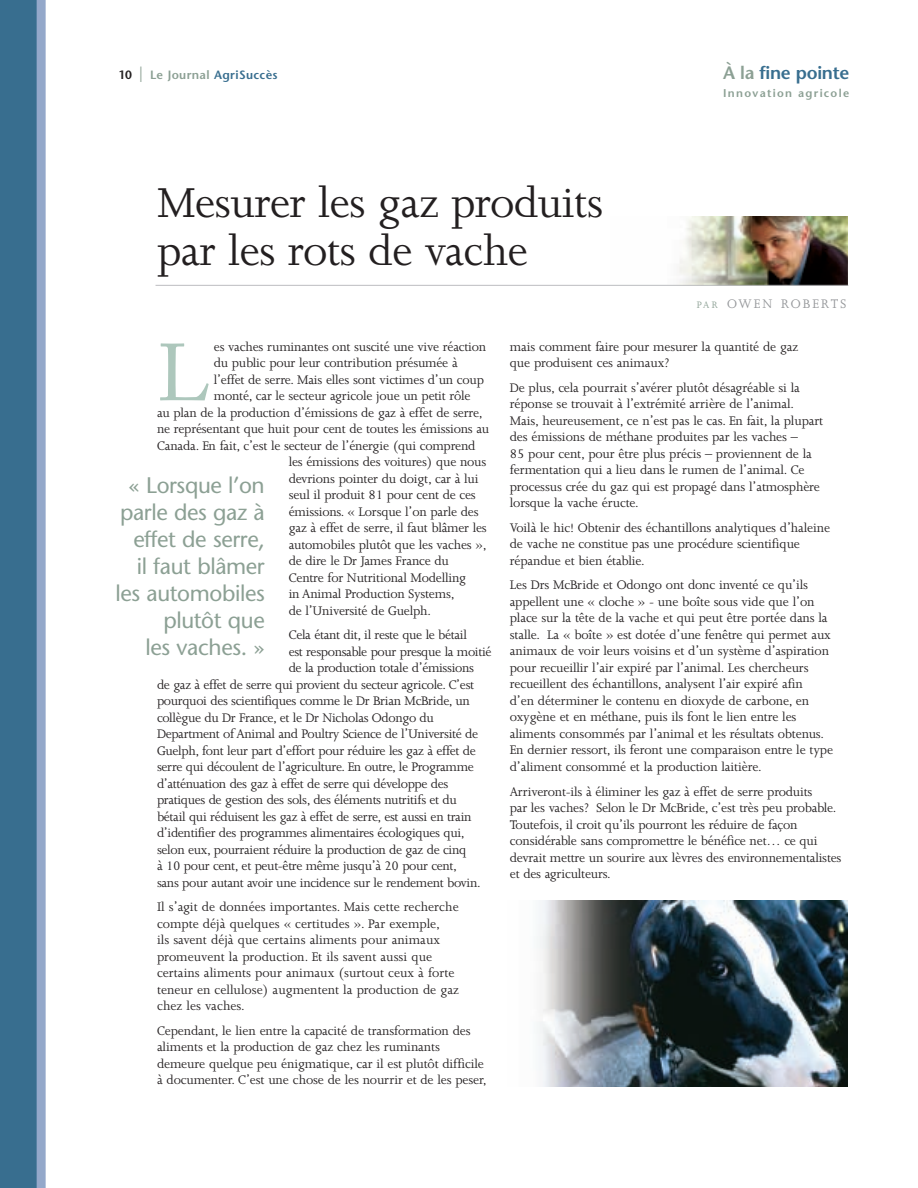
<style>
.page{position:relative;width:918px;height:1188px;background:#fff}
.page>*{position:absolute;margin:0;border:0;box-sizing:border-box;transform-origin:0 0}
.t1{font:79.95px "Adobe Caslon";color:#adc7bc}
.t2{font:48px/48px "Joanna";letter-spacing:-.015em;color:#231f20}
.t3{font:22.5px/27px "Stone Sans";letter-spacing:-.015em;color:#8ca094;text-align:right}
.t4{font:600 18px "Stone Sans";letter-spacing:-.015em;color:#386e8f}
.t5{font:14.25px/16.5px "Joanna";letter-spacing:-.015em;color:#231f20}
.t6{font:14.25px "Joanna";letter-spacing:.155em;color:#939598}
.t7{font:600 12px "Stone Sans";letter-spacing:.03em;color:#386e8f}
.t8{font:600 11.25px "Stone Sans";letter-spacing:.115em;color:#8ca094}
.s1{color:#231f20}
.s2{font-size:21px;color:#8ca094}
.s3{color:#8ca094}
.s4{font-size:10.65px;color:#8ca094}
</style>
<div class="page">
<div style="left:0;top:0;width:38px;height:1188px;background:#386e8f"></div>
<div style="left:37px;top:0;width:9px;height:1188px;background:#94a8ca"></div>
<img style="left:611px;top:217px;width:237px;height:68px">
<hr style="left:156px;top:285px;width:692px;height:1px;background:#bcbdc0">
<img style="left:537px;top:901px;width:311px;height:186px">
<p class="t7" style="left:118px;top:70px;width:161px"><span class="s1">10</span> <span class="s2">|</span> <span class="s3">Le Journal</span> AgriSuccès</p>
<p class="t4" style="left:723px;top:65px;width:128px"><span class="s3">À la</span> fine pointe</p>
<p class="t8" style="left:723px;top:88px;width:128px">Innovation agricole</p>
<h2 class="t2" style="left:157px;top:183px;width:448px">Mesurer les gaz produits par les rots de vache</h2>
<p class="t6" style="left:697px;top:298px;width:151px"><span class="s4">PAR</span> OWEN ROBERTS</p>
<h1 class="t1" style="left:157px;top:344px;width:54px">L</h1>
<p class="t5" style="left:214px;top:339px;width:274px">es vaches ruminantes ont suscité une vive réaction</p>
<p class="t5" style="left:214px;top:356px;width:245px">du public pour leur contribution présumée à</p>
<p class="t5" style="left:214px;top:372px;width:272px">l’effet de serre. Mais elles sont victimes d’un coup</p>
<p class="t5" style="left:214px;top:389px;width:258px">monté, car le secteur agricole joue un petit rôle</p>
<p class="t5" style="left:157px;top:405px;width:327px">au plan de la production d’émissions de gaz à effet de serre,</p>
<p class="t5" style="left:157px;top:422px;width:334px">ne représentant que huit pour cent de toutes les émissions au</p>
<p class="t5" style="left:157px;top:438px;width:320px">Canada. En fait, c’est le secteur de l’énergie (qui comprend</p>
<p class="t5" style="left:289px;top:455px;width:199px">les émissions des voitures) que nous</p>
<p class="t5" style="left:289px;top:471px;width:191px">devrions pointer du doigt, car à lui</p>
<p class="t5" style="left:289px;top:488px;width:189px">seul il produit 81 pour cent de ces</p>
<p class="t5" style="left:289px;top:504px;width:191px">émissions. « Lorsque l’on parle des</p>
<p class="t5" style="left:289px;top:521px;width:200px">gaz à effet de serre, il faut blâmer les</p>
<p class="t5" style="left:289px;top:537px;width:199px">automobiles plutôt que les vaches »,</p>
<p class="t5" style="left:289px;top:554px;width:162px">de dire le Dr James France du</p>
<p class="t5" style="left:289px;top:570px;width:179px">Centre for Nutritional Modelling</p>
<p class="t5" style="left:289px;top:587px;width:168px">in Animal Production Systems,</p>
<p class="t5" style="left:289px;top:603px;width:144px">de l’Université de Guelph.</p>
<p class="t5" style="left:289px;top:628px;width:180px">Cela étant dit, il reste que le bétail</p>
<p class="t5" style="left:289px;top:644px;width:204px">est responsable pour presque la moitié</p>
<p class="t5" style="left:289px;top:661px;width:187px">de la production totale d’émissions</p>
<p class="t5" style="left:157px;top:677px;width:319px">de gaz à effet de serre qui provient du secteur agricole. C’est</p>
<p class="t5" style="left:157px;top:694px;width:315px">pourquoi des scientifiques comme le Dr Brian McBride, un</p>
<p class="t5" style="left:157px;top:710px;width:278px">collègue du Dr France, et le Dr Nicholas Odongo du</p>
<p class="t5" style="left:157px;top:727px;width:323px">Department of Animal and Poultry Science de l’Université de</p>
<p class="t5" style="left:157px;top:743px;width:320px">Guelph, font leur part d’effort pour réduire les gaz à effet de</p>
<p class="t5" style="left:157px;top:760px;width:318px">serre qui découlent de l’agriculture. En outre, le Programme</p>
<p class="t5" style="left:157px;top:776px;width:293px">d’atténuation des gaz à effet de serre qui développe des</p>
<p class="t5" style="left:157px;top:793px;width:301px">pratiques de gestion des sols, des éléments nutritifs et du</p>
<p class="t5" style="left:157px;top:809px;width:316px">bétail qui réduisent les gaz à effet de serre, est aussi en train</p>
<p class="t5" style="left:157px;top:826px;width:309px">d’identifier des programmes alimentaires écologiques qui,</p>
<p class="t5" style="left:157px;top:842px;width:311px">selon eux, pourraient réduire la production de gaz de cinq</p>
<p class="t5" style="left:157px;top:859px;width:302px">à 10 pour cent, et peut-être même jusqu’à 20 pour cent,</p>
<p class="t5" style="left:157px;top:875px;width:325px">sans pour autant avoir une incidence sur le rendement bovin.</p>
<p class="t5" style="left:157px;top:900px;width:304px">Il s’agit de données importantes. Mais cette recherche compte déjà quelques « certitudes ». Par exemple,<br>ils savent déjà que certains aliments pour animaux promeuvent la production. Et ils savent aussi que certains aliments pour animaux (surtout ceux à forte teneur en cellulose) augmentent la production de gaz chez les vaches.</p>
<p class="t5" style="left:157px;top:1024px;width:331px">Cependant, le lien entre la capacité de transformation des aliments et la production de gaz chez les ruminants demeure quelque peu énigmatique, car il est plutôt difficile à documenter. C’est une chose de les nourrir et de les peser,</p>
<h3 class="t3" style="left:116px;top:474px;width:151px">« Lorsque l’on parle des gaz à effet de serre,<br>il faut blâmer les automobiles plutôt que<br>les vaches. »</h3>
<p class="t5" style="left:510px;top:339px;width:290px">mais comment faire pour mesurer la quantité de gaz que produisent ces animaux?</p>
<p class="t5" style="left:510px;top:380px;width:315px">De plus, cela pourrait s’avérer plutôt désagréable si la réponse se trouvait à l’extrémité arrière de l’animal.<br>Mais, heureusement, ce n’est pas le cas. En fait, la plupart des émissions de méthane produites par les vaches –<br>85 pour cent, pour être plus précis – proviennent de la fermentation qui a lieu dans le rumen de l’animal. Ce processus crée du gaz qui est propagé dans l’atmosphère lorsque la vache éructe.</p>
<p class="t5" style="left:510px;top:521px;width:322px">Voilà le hic! Obtenir des échantillons analytiques d’haleine de vache ne constitue pas une procédure scientifique répandue et bien établie.</p>
<p class="t5" style="left:510px;top:578px;width:325px">Les Drs McBride et Odongo ont donc inventé ce qu’ils appellent une « cloche » - une boîte sous vide que l’on place sur la tête de la vache et qui peut être portée dans la stalle. La « boîte » est dotée d’une fenêtre qui permet aux animaux de voir leurs voisins et d’un système d’aspiration pour recueillir l’air expiré par l’animal. Les chercheurs recueillent des échantillons, analysent l’air expiré afin<br>d’en déterminer le contenu en dioxyde de carbone, en oxygène et en méthane, puis ils font le lien entre les aliments consommés par l’animal et les résultats obtenus.<br>En dernier ressort, ils feront une comparaison entre le type d’aliment consommé et la production laitière.</p>
<p class="t5" style="left:510px;top:784px;width:333px">Arriveront-ils à éliminer les gaz à effet de serre produits<br>par les vaches? Selon le Dr McBride, c’est très peu probable.<br>Toutefois, il croit qu’ils pourront les réduire de façon considérable sans compromettre le bénéfice net… ce qui devrait mettre un sourire aux lèvres des environnementalistes et des agriculteurs.</p>
</div>
